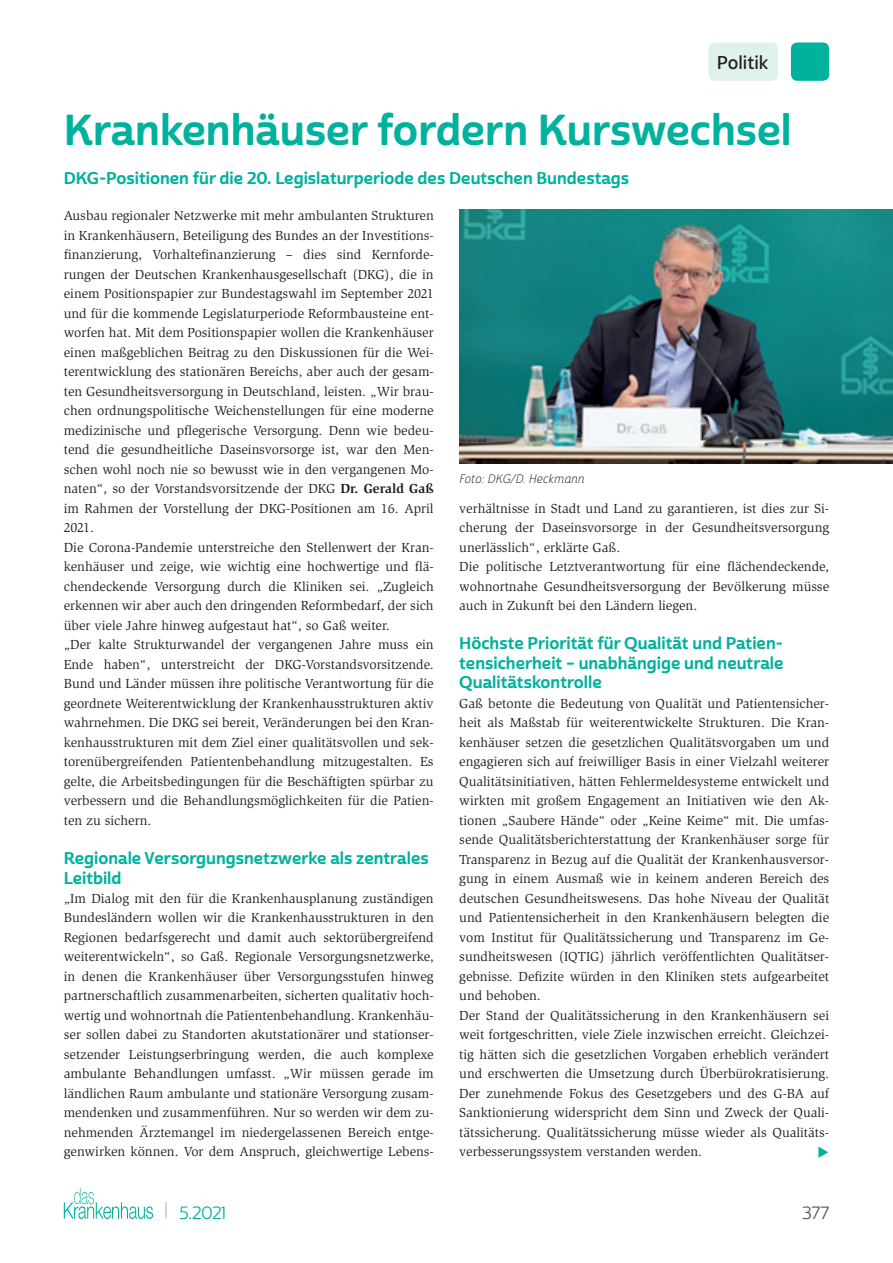
<style>
.page{position:relative;width:893px;height:1263px;background:#fff}
.page>*{position:absolute;margin:0;border:0;box-sizing:border-box;transform-origin:0 0}
.t1{font:42px "Cabrito Sans Nor Bol";color:#00b19d}
.t2{font:18px "Cabrito Sans Nor Dem";letter-spacing:-.005em;color:#231f20}
.t3{font:17.25px "Cabrito Sans Nor Reg";color:#00b19d}
.t4{font:17.25px "Cabrito Sans Nor Reg";color:#57585a}
.t5{font:16.5px/19.5px "Cabrito Sans Nor Bol";color:#00b19d}
.t6{font:13.5px/19.5px "Slimbach Std";color:#231f20}
.t7{font:12px "Cabrito Sans Nor Lig It";color:#231f20}
.s1{font-weight:700}
.s2{font-size:18.9px;color:#bcbdc0}
</style>
<div class="page">
<svg style="left:64px;top:1188px;width:89px;height:31px"></svg>
<div style="left:791px;top:43px;width:38px;height:38px;background:#00b19d;border-radius:6px"></div>
<div style="left:708px;top:43px;width:70px;height:38px;background:#def1ed;border-radius:6px"></div>
<img style="left:459px;top:210px;width:434px;height:254px">
<h2 class="t2" style="left:717px;top:51px;width:53px">Politik</h2>
<h1 class="t1" style="left:64px;top:104px;width:729px">Krankenhäuser fordern Kurswechsel</h1>
<p class="t5" style="left:64px;top:169px;width:567px">DKG-Positionen für die 20. Legislaturperiode des Deutschen Bundestags</p>
<p class="t6" style="left:64px;top:206px;width:371px">Ausbau regionaler Netzwerke mit mehr ambulanten Strukturen in Krankenhäusern, Beteiligung des Bundes an der Investitions&shy;finanzierung, Vorhaltefinanzierung – dies sind Kernforde&shy;rungen der Deutschen Krankenhausgesellschaft (DKG), die in einem Positionspapier zur Bundestagswahl im September 2021 und für die kommende Legislaturperiode Reformbausteine ent&shy;worfen hat. Mit dem Positionspapier wollen die Krankenhäuser einen maßgeblichen Beitrag zu den Diskussionen für die Wei&shy;terentwicklung des stationären Bereichs, aber auch der gesam&shy;ten Gesundheitsversorgung in Deutschland, leisten. „Wir brau&shy;chen ordnungspolitische Weichenstellungen für eine moderne medizinische und pflegerische Versorgung. Denn wie bedeu&shy;tend die gesundheitliche Daseinsvorsorge ist, war den Men&shy;schen wohl noch nie so bewusst wie in den vergangenen Mo&shy;naten“, so der Vorstandsvorsitzende der DKG <span class="s1">Dr. Gerald Gaß </span>im Rahmen der Vorstellung der DKG-Positionen am 16. April 2021.<br>Die Corona-Pandemie unterstreiche den Stellenwert der Kran&shy;kenhäuser und zeige, wie wichtig eine hochwertige und flä&shy;chendeckende Versorgung durch die Kliniken sei. „Zugleich erkennen wir aber auch den dringenden Reformbedarf, der sich über viele Jahre hinweg aufgestaut hat“, so Gaß weiter.<br>„Der kalte Strukturwandel der vergangenen Jahre muss ein Ende haben“, unterstreicht der DKG-Vorstandsvorsitzende.<br>Bund und Länder müssen ihre politische Verantwortung für die geordnete Weiterentwicklung der Krankenhausstrukturen aktiv wahrnehmen. Die DKG sei bereit, Veränderungen bei den Kran&shy;kenhausstrukturen mit dem Ziel einer qualitätsvollen und sek&shy;torenübergreifenden Patientenbehandlung mitzugestalten. Es gelte, die Arbeitsbedingungen für die Beschäftigten spürbar zu verbessern und die Behandlungsmöglichkeiten für die Patien&shy;ten zu sichern.</p>
<p class="t5" style="left:64px;top:849px;width:367px">Regionale Versorgungsnetzwerke als zentrales<br>Leitbild</p>
<p class="t6" style="left:64px;top:889px;width:371px;text-align:justify">„Im Dialog mit den für die Krankenhausplanung zuständigen Bundesländern wollen wir die Krankenhausstrukturen in den Regionen bedarfsgerecht und damit auch sektorübergreifend weiterentwickeln“, so Gaß. Regionale Versorgungsnetzwerke, in denen die Krankenhäuser über Versorgungsstufen hinweg partnerschaftlich zusammenarbeiten, sicherten qualitativ hoch&shy;wertig und wohnortnah die Patientenbehandlung. Krankenhäu&shy;ser sollen dabei zu Standorten akutstationärer und stationser&shy;setzender Leistungserbringung werden, die auch komplexe ambulante Behandlungen umfasst. „Wir müssen gerade im ländlichen Raum ambulante und stationäre Versorgung zusam&shy;mendenken und zusammenführen. Nur so werden wir dem zu&shy;nehmenden Ärztemangel im niedergelassenen Bereich entge&shy;genwirken können. Vor dem Anspruch, gleichwertige Lebens-</p>
<p class="t7" style="left:459px;top:472px;width:127px">Foto: DKG/D. Heckmann</p>
<p class="t6" style="left:459px;top:499px;width:371px">verhältnisse in Stadt und Land zu garantieren, ist dies zur Si&shy;cherung der Daseinsvorsorge in der Gesundheitsversorgung unerlässlich“, erklärte Gaß.<br>Die politische Letztverantwortung für eine flächendeckende, wohnortnahe Gesundheitsversorgung der Bevölkerung müsse auch in Zukunft bei den Ländern liegen.</p>
<p class="t5" style="left:459px;top:634px;width:326px">Höchste Priorität für Qualität und Patien&shy;tensicherheit – unabhängige und neutrale<br>Qualitätskontrolle</p>
<p class="t6" style="left:459px;top:694px;width:371px">Gaß betonte die Bedeutung von Qualität und Patientensicher&shy;heit als Maßstab für weiterentwickelte Strukturen. Die Kran&shy;kenhäuser setzen die gesetzlichen Qualitätsvorgaben um und engagieren sich auf freiwilliger Basis in einer Vielzahl weiterer Qualitätsinitiativen, hätten Fehlermeldesysteme entwickelt und wirkten mit großem Engagement an Initiativen wie den Ak&shy;tionen „Saubere Hände“ oder „Keine Keime“ mit. Die umfas&shy;sende Qualitätsberichterstattung der Krankenhäuser sorge für Transparenz in Bezug auf die Qualität der Krankenhausversor&shy;gung in einem Ausmaß wie in keinem anderen Bereich des deutschen Gesundheitswesens. Das hohe Niveau der Qualität und Patientensicherheit in den Krankenhäusern belegten die vom Institut für Qualitätssicherung und Transparenz im Ge&shy;sundheitswesen (IQTIG) jährlich veröffentlichten Qualitätser&shy;gebnisse. Defizite würden in den Kliniken stets aufgearbeitet und behoben.<br>Der Stand der Qualitätssicherung in den Krankenhäusern sei weit fortgeschritten, viele Ziele inzwischen erreicht. Gleichzei&shy;tig hätten sich die gesetzlichen Vorgaben erheblich verändert und erschwerten die Umsetzung durch Überbürokratisierung.<br>Der zunehmende Fokus des Gesetzgebers und des G-BA auf Sanktionierung widerspricht dem Sinn und Zweck der Quali&shy;tätssicherung. Qualitätssicherung müsse wieder als Qualitäts&shy;verbesserungssystem verstanden werden.</p>
<p class="t3" style="left:164px;top:1202px;width:63px"><span class="s2">|</span> 5.2021</p>
<p class="t4" style="left:802px;top:1202px;width:29px">377</p>
</div>
